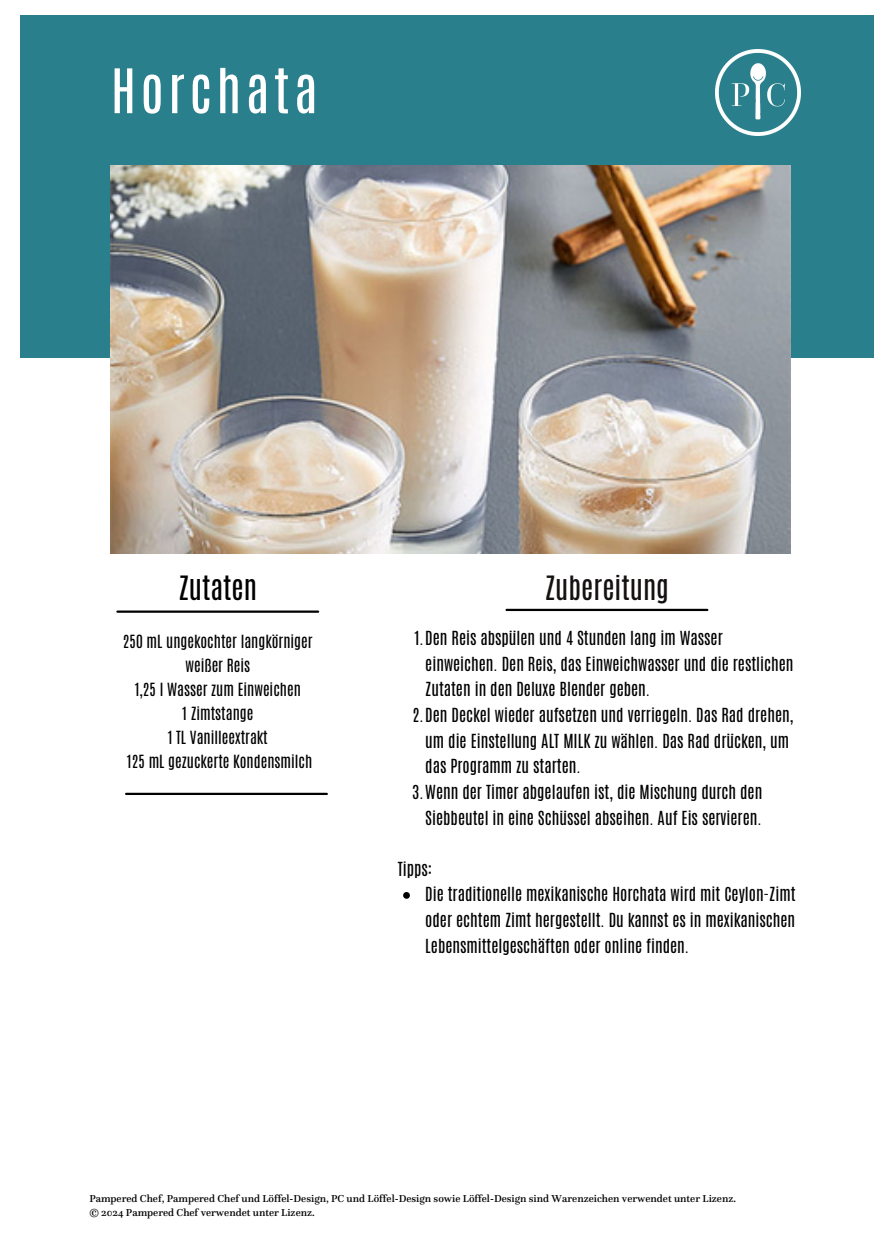
<style>
.page{position:relative;width:894px;height:1258px;background:#fff}
.page>*{position:absolute;margin:0;border:0;box-sizing:border-box;transform-origin:0 0}
.t1{font:52.2px "Antonio";letter-spacing:.085em;color:#fff}
.t2{font:27.9px "Antonio";color:#161111}
.t3{font:27.9px "Antonio";color:#000}
.t4{font:16.2px/25.5px "Antonio";color:#000}
.t5{font:15.3px/24px "Antonio";color:#000;text-align:center}
.t6{font:500 10.5px "Questa";color:#000}
</style>
<div class="page">
<div style="left:21px;top:16px;width:852px;height:342px;background:#2a7f8c"></div>
<hr style="left:117px;top:610px;width:201px;height:3px;background:#000">
<hr style="left:506px;top:609px;width:201px;height:2px;background:#000">
<hr style="left:126px;top:793px;width:201px;height:2px;background:#000">
<img style="left:715px;top:50px;width:85px;height:85px">
<img style="left:111px;top:166px;width:679px;height:387px">
<svg style="left:403px;top:892px;width:7px;height:7px"></svg>
<h1 class="t1" style="left:111px;top:54px;width:208px">Horchata</h1>
<p class="t3" style="left:178px;top:568px;width:80px">Zutaten</p>
<h3 class="t5" style="left:123px;top:629px;width:191px">250 mL ungekochter langkörniger weißer Reis<br>1,25 l Wasser zum Einweichen<br>1 Zimtstange<br>1 TL Vanilleextrakt</h3>
<p class="t5" style="left:127px;top:749px;width:187px">125 mL gezuckerte Kondensmilch</p>
<h2 class="t2" style="left:544px;top:568px;width:126px">Zubereitung</h2>
<h2 class="t4" style="left:425px;top:625px;width:369px;text-indent:-11px">1.Den Reis abspülen und 4 Stunden lang im Wasser einweichen. Den Reis, das Einweichwasser und die restlichen<br>Zutaten in den Deluxe Blender geben.</h2>
<h3 class="t4" style="left:425px;top:702px;width:369px;text-indent:-13px">2.Den Deckel wieder aufsetzen und verriegeln. Das Rad drehen, um die Einstellung ALT MILK zu wählen. Das Rad drücken, um das Programm zu starten.</h3>
<p class="t4" style="left:412px;top:779px;width:351px;text-align:right">3.Wenn der Timer abgelaufen ist, die Mischung durch den<br>Siebbeutel in eine Schüssel abseihen. Auf Eis servieren.</p>
<p class="t4" style="left:397px;top:856px;width:36px">Tipps:</p>
<p class="t4" style="left:425px;top:882px;width:371px;text-align:justify">Die traditionelle mexikanische Horchata wird mit Ceylon-Zimt oder echtem Zimt hergestellt. Du kannst es in mexikanischen Lebensmittelgeschäften oder online finden.</p>
<p class="t6" style="left:89px;top:1191px;width:648px">Pampered Chef, Pampered Chef und Löffel-Design, PC und Löffel-Design sowie Löffel-Design sind Warenzeichen verwendet unter Lizenz.</p>
<p class="t6" style="left:89px;top:1205px;width:227px">© 2024 Pampered Chef verwendet unter Lizenz.</p>
</div>
